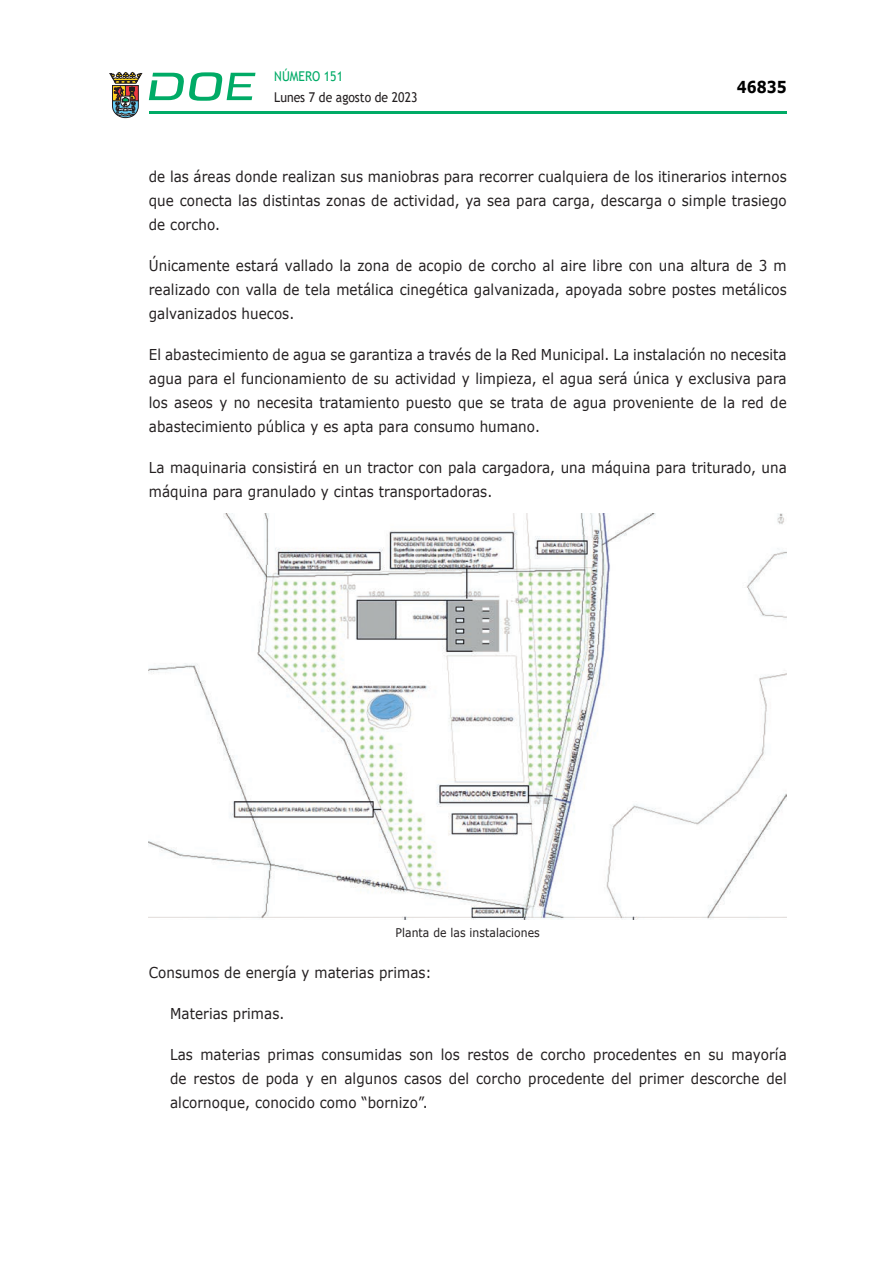
<style>
.page{position:relative;width:893px;height:1263px;background:#fff}
.page>*{position:absolute;margin:0;border:0;box-sizing:border-box;transform-origin:0 0}
.t1{font:700 16.5px "Verdana";color:#000;scale:.85 1}
.CUERPO_DE_TEXTO{font:15px/24px "Verdana";letter-spacing:.005em;color:#231f20;text-align:justify;scale:.9 1}
.t2{font:13.5px "Trebuchet MS";color:#231f20;scale:.9 1}
.t3{font:13.5px "Trebuchet MS";color:#00ab67;scale:.9 1}
.CUERPO_DE_TEXTO-2{font:12px "Verdana";letter-spacing:.005em;color:#231f20;scale:.9 1}
</style>
<div class="page">
<hr style="left:149px;top:111px;width:638px;height:3px;background:#00ab66">
<svg style="left:109px;top:72px;width:33px;height:46px"></svg>
<svg style="left:149px;top:72px;width:106px;height:29px"></svg>
<img style="left:149px;top:513px;width:638px;height:407px">
<p class="t3" style="left:274px;top:67px;width:78px">NÚMERO 151</p>
<p class="t2" style="left:274px;top:88px;width:161px">Lunes 7 de agosto de 2023</p>
<p class="t1" style="left:737px;top:75px;width:60px">46835</p>
<p class="CUERPO_DE_TEXTO" style="left:149px;top:164px;width:710px">de las áreas donde realizan sus maniobras para recorrer cualquiera de los itinerarios internos que conecta las distintas zonas de actividad, ya sea para carga, descarga o simple trasiego de corcho.</p>
<p class="CUERPO_DE_TEXTO" style="left:149px;top:253px;width:710px">Únicamente estará vallado la zona de acopio de corcho al aire libre con una altura de 3 m realizado con valla de tela metálica cinegética galvanizada, apoyada sobre postes metálicos galvanizados huecos.</p>
<p class="CUERPO_DE_TEXTO" style="left:149px;top:342px;width:710px">El abastecimiento de agua se garantiza a través de la Red Municipal. La instalación no necesita agua para el funcionamiento de su actividad y limpieza, el agua será única y exclusiva para los aseos y no necesita tratamiento puesto que se trata de agua proveniente de la red de abastecimiento pública y es apta para consumo humano.</p>
<p class="CUERPO_DE_TEXTO" style="left:149px;top:455px;width:710px">La maquinaria consistirá en un tractor con pala cargadora, una máquina para triturado, una máquina para granulado y cintas transportadoras.</p>
<p class="CUERPO_DE_TEXTO-2" style="left:396px;top:925px;width:162px">Planta de las instalaciones</p>
<p class="CUERPO_DE_TEXTO" style="left:149px;top:961px;width:316px">Consumos de energía y materias primas:</p>
<p class="CUERPO_DE_TEXTO" style="left:170px;top:1002px;width:128px">Materias primas.</p>
<p class="CUERPO_DE_TEXTO" style="left:170px;top:1043px;width:687px">Las materias primas consumidas son los restos de corcho procedentes en su mayoría de restos de poda y en algunos casos del corcho procedente del primer descorche del alcornoque, conocido como “bornizo”.</p>
</div>
